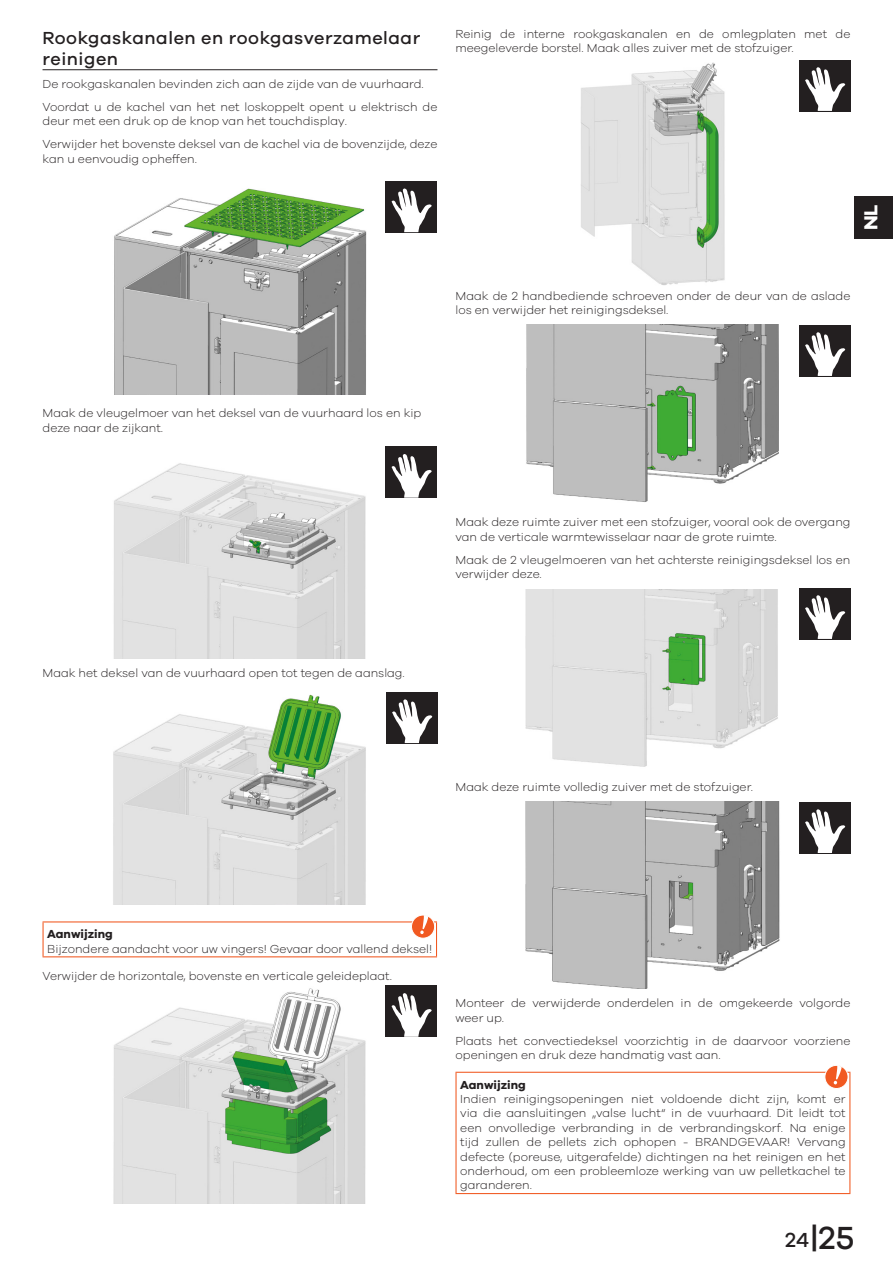
<style>
.page{position:relative;width:893px;height:1263px;background:#fff}
.page>*{position:absolute;margin:0;border:0;box-sizing:border-box;transform-origin:0 0}
.t1{font:500 33px "Galano Grotesque";color:#231f20}
.t2{font:700 19.5px "Galano Grotesque";color:#fff}
.H2_-_SubHeader{font:500 18px/21.6px "Galano Grotesque";letter-spacing:.03em;color:#231f20}
.BT_-_BodyText{font:300 12px/14.4px "Galano Grotesque";color:#231f20}
.Tabellen_Hinweis_Tip{font:300 12px/14.4px "Galano Grotesque";color:#231f20;text-align:justify}
.Tabellen_Hinweis_Tip-2{font:700 12px "Galano Grotesque";color:#231f20}
.s1{font-size:21px}
</style>
<div class="page">
<div style="left:855px;top:196px;width:38px;height:43px;background:#231f20"></div>
<hr style="left:43px;top:69px;width:394px;height:1px;background:#231f20">
<img style="left:114px;top:188px;width:253px;height:206px">
<img style="left:114px;top:463px;width:252px;height:196px">
<img style="left:113px;top:694px;width:253px;height:210px">
<hr style="left:43px;top:921px;width:394px;height:1px;background:#f15921">
<hr style="left:43px;top:922px;width:1px;height:34px;background:#f15921">
<hr style="left:436px;top:922px;width:1px;height:34px;background:#f15921">
<hr style="left:43px;top:956px;width:394px;height:1px;background:#f15921">
<img style="left:113px;top:988px;width:253px;height:215px">
<img style="left:581px;top:63px;width:144px;height:222px">
<img style="left:526px;top:325px;width:253px;height:177px">
<img style="left:525px;top:589px;width:253px;height:178px">
<img style="left:525px;top:801px;width:255px;height:187px">
<hr style="left:455px;top:1072px;width:395px;height:1px;background:#f15921">
<hr style="left:455px;top:1073px;width:2px;height:120px;background:#f15921">
<hr style="left:849px;top:1073px;width:1px;height:120px;background:#f15921">
<hr style="left:455px;top:1193px;width:395px;height:1px;background:#f15921">
<div style="left:386px;top:181px;width:51px;height:51px;background:#231f20"></div>
<svg style="left:392px;top:188px;width:40px;height:44px"></svg>
<div style="left:386px;top:447px;width:51px;height:51px;background:#231f20"></div>
<svg style="left:392px;top:454px;width:40px;height:44px"></svg>
<div style="left:386px;top:692px;width:51px;height:51px;background:#231f20"></div>
<svg style="left:392px;top:699px;width:40px;height:44px"></svg>
<svg style="left:411px;top:915px;width:24px;height:23px"></svg>
<div style="left:411px;top:914px;width:24px;height:25px;border:1px solid #fff;border-radius:50%"></div>
<svg style="left:420px;top:915px;width:8px;height:19px"></svg>
<div style="left:386px;top:986px;width:51px;height:51px;background:#231f20"></div>
<svg style="left:392px;top:993px;width:40px;height:44px"></svg>
<div style="left:799px;top:60px;width:51px;height:51px;background:#231f20"></div>
<svg style="left:805px;top:67px;width:40px;height:44px"></svg>
<div style="left:799px;top:325px;width:51px;height:51px;background:#231f20"></div>
<svg style="left:805px;top:332px;width:40px;height:44px"></svg>
<div style="left:799px;top:588px;width:51px;height:51px;background:#231f20"></div>
<svg style="left:805px;top:595px;width:40px;height:44px"></svg>
<div style="left:799px;top:802px;width:51px;height:51px;background:#231f20"></div>
<svg style="left:805px;top:809px;width:40px;height:44px"></svg>
<div style="left:825px;top:1065px;width:23px;height:23px;background:#f15921;border-radius:50%"></div>
<div style="left:824px;top:1065px;width:24px;height:24px;border:1px solid #fff;border-radius:50%"></div>
<svg style="left:834px;top:1065px;width:8px;height:19px"></svg>
<p class="H2_-_SubHeader" style="left:43px;top:26px;width:379px">Rookgaskanalen en rookgasverzamelaar reinigen</p>
<p class="BT_-_BodyText" style="left:43px;top:76px;width:381px">De rookgaskanalen bevinden zich aan de zijde van de vuurhaard.</p>
<p class="BT_-_BodyText" style="left:43px;top:99px;width:396px">Voordat u de kachel van het net loskoppelt opent u elektrisch de deur met een druk op de knop van het touchdisplay.</p>
<p class="BT_-_BodyText" style="left:43px;top:137px;width:396px">Verwijder het bovenste deksel van de kachel via de bovenzijde, deze kan u eenvoudig opheffen.</p>
<p class="BT_-_BodyText" style="left:455px;top:26px;width:396px">Reinig de interne rookgaskanalen en de omlegplaten met de meegeleverde borstel. Maak alles zuiver met de stofzuiger.</p>
<h2 class="t2" style="left:859px;top:230px;width:27px;rotate:-90deg">NL</h2>
<p class="BT_-_BodyText" style="left:455px;top:288px;width:396px">Maak de 2 handbediende schroeven onder de deur van de aslade los en verwijder het reinigingsdeksel.</p>
<p class="BT_-_BodyText" style="left:43px;top:405px;width:380px">Maak de vleugelmoer van het deksel van de vuurhaard los en kip deze naar de zijkant.</p>
<p class="BT_-_BodyText" style="left:455px;top:515px;width:396px">Maak deze ruimte zuiver met een stofzuiger, vooral ook de overgang van de verticale warmtewisselaar naar de grote ruimte.</p>
<p class="BT_-_BodyText" style="left:455px;top:552px;width:396px">Maak de 2 vleugelmoeren van het achterste reinigingsdeksel los en verwijder deze.</p>
<p class="BT_-_BodyText" style="left:43px;top:666px;width:362px">Maak het deksel van de vuurhaard open tot tegen de aanslag.</p>
<p class="BT_-_BodyText" style="left:455px;top:779px;width:298px">Maak deze ruimte volledig zuiver met de stofzuiger.</p>
<p class="Tabellen_Hinweis_Tip-2" style="left:47px;top:927px;width:67px">Aanwijzing</p>
<p class="Tabellen_Hinweis_Tip" style="left:47px;top:941px;width:386px">Bijzondere aandacht voor uw vingers! Gevaar door vallend deksel!</p>
<p class="BT_-_BodyText" style="left:43px;top:969px;width:350px">Verwijder de horizontale, bovenste en verticale geleideplaat.</p>
<p class="BT_-_BodyText" style="left:455px;top:995px;width:396px">Monteer de verwijderde onderdelen in de omgekeerde volgorde weer up.</p>
<p class="BT_-_BodyText" style="left:455px;top:1033px;width:396px">Plaats het convectiedeksel voorzichtig in de daarvoor voorziene openingen en druk deze handmatig vast aan.</p>
<p class="Tabellen_Hinweis_Tip-2" style="left:460px;top:1077px;width:67px">Aanwijzing</p>
<p class="Tabellen_Hinweis_Tip" style="left:460px;top:1091px;width:387px">Indien reinigingsopeningen niet voldoende dicht zijn, komt er via die aansluitingen „valse lucht“ in de vuurhaard. Dit leidt tot een onvolledige verbranding in de verbrandingskorf. Na enige tijd zullen de pellets zich ophopen - BRANDGEVAAR! Vervang defecte (poreuse, uitgerafelde) dichtingen na het reinigen en het onderhoud, om een probleemloze werking van uw pelletkachel te garanderen.</p>
<h1 class="t1" style="left:785px;top:1218px;width:71px"><span class="s1">24</span>|25</h1>
</div>
